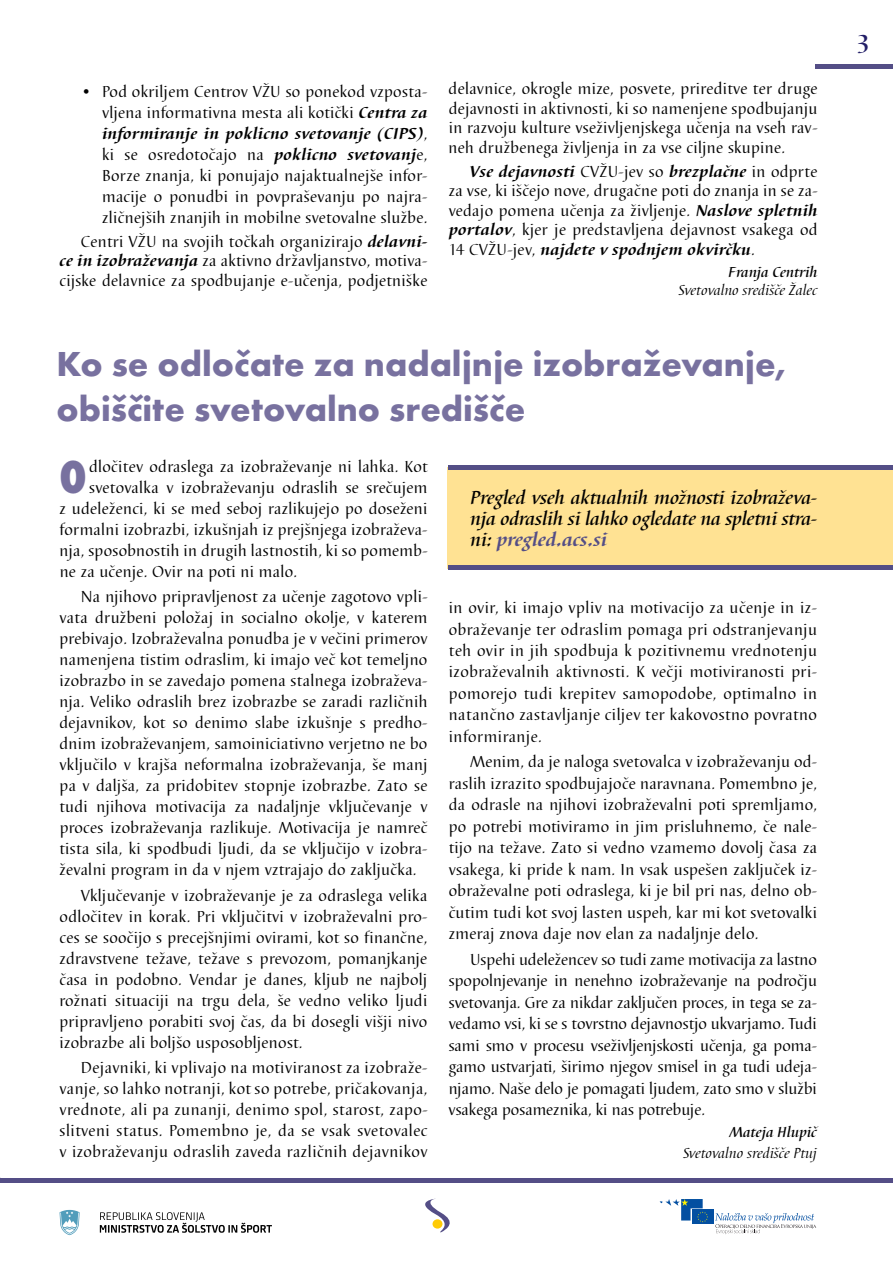
<style>
.page{position:relative;width:893px;height:1263px;background:#fff}
.page>*{position:absolute;margin:0;border:0;box-sizing:border-box;transform-origin:0 0}
.t1{font:48px "Futura TEE Extr Bold Cond";color:#78719f}
.t2{font:700 36px/45px "Futura TEE";color:#78719f}
.t3{font:500 27px "Barbedor TEE";color:#221e67}
.t4{font:italic 500 19.5px/21px "Barbedor TEE";letter-spacing:-.005em;color:#000;text-align:justify}
.t5{font:16.5px/21px "Barbedor TEE";letter-spacing:.02em;color:#000;text-align:justify}
.t6{font:italic 15px "Barbedor TEE";color:#000}
.t7{font:italic 500 15px "Barbedor TEE";color:#000}
.s1{font-weight:700;font-style:italic}
.s2{font-weight:700;color:#544e86}
</style>
<div class="page">
<svg style="left:425px;top:1198px;width:25px;height:34px"></svg>
<div style="left:432px;top:1219px;width:10px;height:9px;background:#ffcb05;border-radius:50%"></div>
<div style="left:692px;top:1210px;width:21px;height:14px;background:#034fa1"></div>
<svg style="left:660px;top:1199px;width:48px;height:23px"></svg>
<svg style="left:715px;top:1213px;width:101px;height:21px"></svg>
<svg style="left:100px;top:1212px;width:172px;height:21px"></svg>
<svg style="left:60px;top:1210px;width:20px;height:25px"></svg>
<div style="left:447px;top:468px;width:446px;height:101px;background:#ffe293"></div>
<div style="left:448px;top:465px;width:445px;height:5px;background:#544e86"></div>
<hr style="left:448px;top:566px;width:445px;height:4px;background:#544e86">
<hr style="left:0;top:1178px;width:893px;height:4px;background:#544e86">
<hr style="left:815px;top:64px;width:78px;height:4px;background:#544e86">
<p class="t5" style="left:102px;top:81px;width:327px;text-indent:-21px">• Pod okriljem Centrov VŽU so ponekod vzposta&shy;vljena informativna mesta ali kotički <span class="s1">Centra za informiranje in poklicno svetovanje (CIPS)</span>, ki se osredotočajo na <span class="s1">poklicno svetovanj</span>e, Borze znanja, ki ponujajo najaktualnejše infor&shy;macije o ponudbi in povpraševanju po najra&shy;zličnejših znanjih in mobilne svetovalne službe.</p>
<p class="t5" style="left:60px;top:232px;width:369px;line-height:19.5px;text-indent:21px">Centri VŽU na svojih točkah organizirajo <span class="s1">delavni&shy;ce in izobraževanja</span> za aktivno državljanstvo, motiva&shy;cijske delavnice za spodbujanje e-učenja, podjetniške</p>
<p class="t5" style="left:449px;top:79px;width:370px;line-height:19.5px">delavnice, okrogle mize, posvete, prireditve ter druge dejavnosti in aktivnosti, ki so namenjene spodbujanju in razvoju kulture vseživljenjskega učenja na vseh rav&shy;neh družbenega življenja in za vse ciljne skupine.</p>
<p class="t5" style="left:449px;top:162px;width:370px;line-height:19.5px;text-indent:21px"><span class="s1">Vse dejavnosti</span> CVŽU-jev so <span class="s1">brezplačne</span> in odprte za vse, ki iščejo nove, drugačne poti do znanja in se za&shy;vedajo pomena učenja za življenje. <span class="s1">Naslove spletnih portalov</span>, kjer je predstavljena dejavnost vsakega od 14 CVŽU-jev, <span class="s1">najdete v spodnjem okvirčku</span>.</p>
<p class="t7" style="left:728px;top:263px;width:91px">Franja Centrih</p>
<p class="t6" style="left:679px;top:281px;width:140px">Svetovalno središče Žalec</p>
<h2 class="t2" style="left:57px;top:340px;width:731px">Ko se odločate za nadaljnje izobraževanje, obiščite svetovalno središče</h2>
<h1 class="t1" style="left:60px;top:450px;width:29px">O</h1>
<p class="t5" style="left:89px;top:456px;width:340px">dločitev odraslega za izobraževanje ni lahka. Kot</p>
<p class="t5" style="left:89px;top:477px;width:340px">svetovalka v izobraževanju odraslih se srečujem</p>
<p class="t5" style="left:60px;top:498px;width:369px">z udeleženci, ki se med seboj razlikujejo po doseženi</p>
<p class="t5" style="left:60px;top:519px;width:369px">formalni izobrazbi, izkušnjah iz prejšnjega izobraževa-</p>
<p class="t5" style="left:60px;top:540px;width:369px">nja, sposobnostih in drugih lastnostih, ki so pomemb-</p>
<p class="t5" style="left:60px;top:561px;width:239px">ne za učenje. Ovir na poti ni malo.</p>
<p class="t5" style="left:60px;top:587px;width:369px;text-indent:21px">Na njihovo pripravljenost za učenje zagotovo vpli&shy;vata družbeni položaj in socialno okolje, v katerem prebivajo. Izobraževalna ponudba je v večini primerov namenjena tistim odraslim, ki imajo več kot temeljno izobrazbo in se zavedajo pomena stalnega izobraževa&shy;nja. Veliko odraslih brez izobrazbe se zaradi različnih dejavnikov, kot so denimo slabe izkušnje s predho&shy;dnim izobraževanjem, samoiniciativno verjetno ne bo vključilo v krajša neformalna izobraževanja, še manj pa v daljša, za pridobitev stopnje izobrazbe. Zato se tudi njihova motivacija za nadaljnje vključevanje v proces izobraževanja razlikuje. Motivacija je namreč tista sila, ki spodbudi ljudi, da se vključijo v izobra&shy;ževalni program in da v njem vztrajajo do zaključka.</p>
<p class="t5" style="left:59px;top:885px;width:369px;text-indent:21px">Vključevanje v izobraževanje je za odraslega velika odločitev in korak. Pri vključitvi v izobraževalni pro&shy;ces se soočijo s precejšnjimi ovirami, kot so finančne, zdravstvene težave, težave s prevozom, pomanjkanje časa in podobno. Vendar je danes, kljub ne najbolj rožnati situaciji na trgu dela, še vedno veliko ljudi pripravljeno porabiti svoj čas, da bi dosegli višji nivo izobrazbe ali boljšo usposobljenost.</p>
<p class="t5" style="left:60px;top:1057px;width:369px;text-indent:21px">Dejavniki, ki vplivajo na motiviranost za izobraže&shy;vanje, so lahko notranji, kot so potrebe, pričakovanja, vrednote, ali pa zunanji, denimo spol, starost, zapo&shy;slitveni status. Pomembno je, da se vsak svetovalec v izobraževanju odraslih zaveda različnih dejavnikov</p>
<p class="t4" style="left:470px;top:488px;width:348px">Pregled vseh aktualnih možnosti izobraževa&shy;nja odraslih si lahko ogledate na spletni stra&shy;ni: <span class="s2">pregled.acs.si</span></p>
<p class="t5" style="left:449px;top:597px;width:370px;line-height:21.5px">in ovir, ki imajo vpliv na motivacijo za učenje in iz&shy;obraževanje ter odraslim pomaga pri odstranjevanju teh ovir in jih spodbuja k pozitivnemu vrednotenju izobraževalnih aktivnosti. K večji motiviranosti pri&shy;pomorejo tudi krepitev samopodobe, optimalno in natančno zastavljanje ciljev ter kakovostno povratno informiranje.</p>
<p class="t5" style="left:449px;top:752px;width:370px;line-height:21.5px;text-indent:21px">Menim, da je naloga svetovalca v izobraževanju od&shy;raslih izrazito spodbujajoče naravnana. Pomembno je, da odrasle na njihovi izobraževalni poti spremljamo, po potrebi motiviramo in jim prisluhnemo, če nale&shy;tijo na težave. Zato si vedno vzamemo dovolj časa za vsakega, ki pride k nam. In vsak uspešen zaključek iz&shy;obraževalne poti odraslega, ki je bil pri nas, delno ob&shy;čutim tudi kot svoj lasten uspeh, kar mi kot svetovalki zmeraj znova daje nov elan za nadaljnje delo.</p>
<p class="t5" style="left:449px;top:949px;width:370px;line-height:21.5px;text-indent:21px">Uspehi udeležencev so tudi zame motivacija za lastno spopolnjevanje in nenehno izobraževanje na področju svetovanja. Gre za nikdar zaključen proces, in tega se za&shy;vedamo vsi, ki se s tovrstno dejavnostjo ukvarjamo. Tudi sami smo v procesu vseživljenjskosti učenja, ga poma&shy;gamo ustvarjati, širimo njegov smisel in ga tudi udeja&shy;njamo. Naše delo je pomagati ljudem, zato smo v službi vsakega posameznika, ki nas potrebuje.</p>
<p class="t7" style="left:729px;top:1123px;width:89px">Mateja Hlupič</p>
<p class="t6" style="left:683px;top:1144px;width:135px">Svetovalno središče Ptuj</p>
<h3 class="t3" style="left:856px;top:28px;width:16px">3</h3>
</div>
